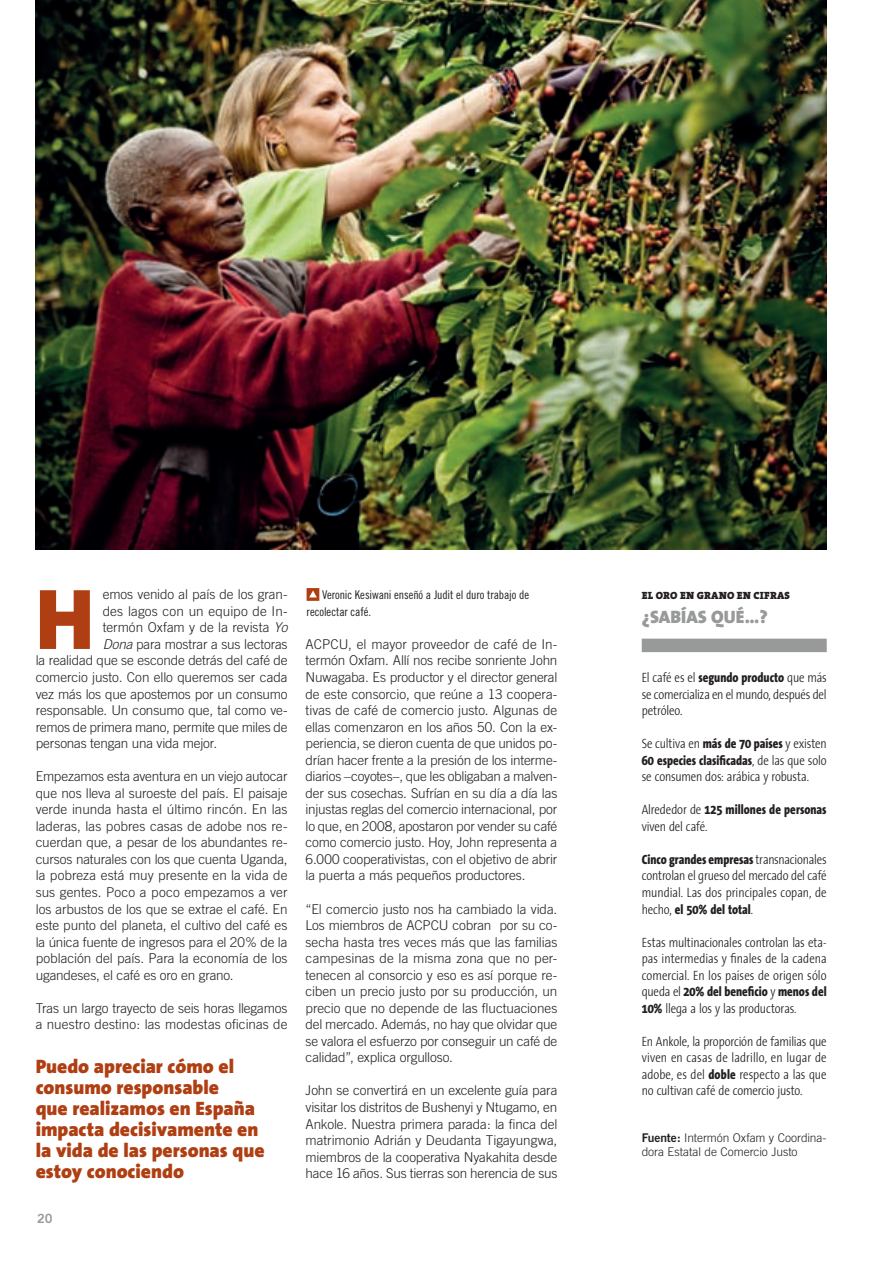
<style>
.page{position:relative;width:888px;height:1263px;background:#fff}
.page>*{position:absolute;margin:0;border:0;box-sizing:border-box;transform-origin:0 0}
.t1{font:87px "The Sans Black Caps";color:#af3f12}
.t2{font:900 19.5px/21px "The Sans";color:#af3f12}
.t3{font:900 18px "The Sans";color:#989999}
.t4{font:300 13.5px/16.5px "Trade Gothic";letter-spacing:-.01em;color:#231f20;text-align:justify}
.t5{font:300 13.5px/16.5px "The Sans Condensed";letter-spacing:-.01em;color:#231f20;text-align:justify}
.t6{font:300 13.5px "Trade Gothic";letter-spacing:.01em;color:#231f20}
.t7{font:12.75px "Trade Gothic Bold Two";color:#989999}
.t8{font:12px/16.5px "Trade Gothic Cond Eighteen";letter-spacing:-.005em;color:#231f20}
.t9{font:300 12px/13.5px "Trade Gothic";letter-spacing:-.005em;color:#231f20}
.t10{font:900 10.5px "The Serif";letter-spacing:.025em;color:#231f20}
.s1{font-style:italic}
.s2{font-weight:800}
.s3{font-family:"Trade Gothic Bold Two";font-weight:400}
</style>
<div class="page">
<svg style="left:307px;top:588px;width:12px;height:12px"></svg>
<div style="left:642px;top:638px;width:185px;height:14px;background:#989999"></div>
<img style="left:36px;top:0;width:791px;height:549px">
<h1 class="t1" style="left:36px;top:545px;width:51px">H</h1>
<p class="t4" style="left:103px;top:586px;width:186px">emos venido al país de los gran-</p>
<p class="t6" style="left:103px;top:603px;width:186px">des lagos con un equipo de I n-</p>
<p class="t4" style="left:103px;top:619px;width:186px">termón Oxfam y de la revista <span class="s1">Yo</span></p>
<p class="t4" style="left:103px;top:635px;width:186px"><span class="s1">Dona</span> para mostrar a sus lectoras</p>
<p class="t4" style="left:36px;top:652px;width:253px">la realidad que se esconde detrás del café de</p>
<p class="t4" style="left:36px;top:668px;width:253px">comercio justo. Con ello queremos ser cada</p>
<p class="t4" style="left:36px;top:685px;width:253px">vez más los que apostemos por un consumo</p>
<p class="t4" style="left:36px;top:701px;width:253px">responsable. Un consumo que, tal como ve-</p>
<p class="t4" style="left:36px;top:718px;width:253px">remos de primera mano, permite que miles de</p>
<p class="t4" style="left:36px;top:734px;width:183px">personas tengan una vida mejor.</p>
<p class="t4" style="left:36px;top:767px;width:253px">Empezamos esta aventura en un viejo autocar que nos lleva al suroeste del país. El paisaje verde inunda hasta el último rincón. En las laderas, las pobres casas de adobe nos re&shy;cuerdan que, a pesar de los abundantes re&shy;cursos naturales con los que cuenta Uganda, la pobreza está muy presente en la vida de sus gentes. Poco a poco empezamos a ver los arbustos de los que se extrae el café. En este punto del planeta, el cultivo del café es la única fuente de ingresos para el 20% de la población del país. Para la economía de los ugandeses, el café es oro en grano.</p>
<p class="t4" style="left:36px;top:999px;width:253px">Tras un largo trayecto de seis horas llegamos a nuestro destino: las modestas oficinas de</p>
<h2 class="t2" style="left:36px;top:1055px;width:230px">Puedo apreciar cómo el consumo responsable<br>que realizamos en España impacta decisivamente en la vida de las personas que estoy conociendo</h2>
<p class="t7" style="left:37px;top:1210px;width:17px">20</p>
<p class="t8" style="left:307px;top:586px;width:224px;text-indent:15px">Veronic Kesiwani enseñó a Judit el duro trabajo de recolectar café.</p>
<p class="t4" style="left:306px;top:635px;width:253px">ACPCU, el mayor proveedor de café de I n&shy;termón Oxfam. Allí nos recibe sonriente John N uwagaba. Es productor y el director general de este consorcio, que reúne a 13 coopera&shy;tivas de café de comercio justo. Algunas de ellas comenzaron en los años 50. Con la ex&shy;periencia, se dieron cuenta de que unidos po&shy;drían hacer frente a la presión de los interme&shy;diarios –coyotes–, que les obligaban a malven&shy;der sus cosechas. Sufrían en su día a día las injustas reglas del comercio internacional, por lo que, en 2008, apostaron por vender su café como comercio justo. Hoy, John representa a 6.000 cooperativistas, con el objetivo de abrir la puerta a más pequeños productores.</p>
<p class="t4" style="left:306px;top:900px;width:253px">“El comercio justo nos ha cambiado la vida.<br>Los miembros de ACPCU cobran por su co&shy;secha hasta tres veces más que las familias campesinas de la misma zona que no per&shy;tenecen al consorcio y eso es así porque re&shy;ciben un precio justo por su producción, un precio que no depende de las fluctuaciones del mercado. Además, no hay que olvidar que se valora el esfuerzo por conseguir un café de calidad”, explica orgulloso.</p>
<p class="t4" style="left:306px;top:1081px;width:253px">John se convertirá en un excelente guía para visitar los distritos de Bushenyi y Ntugamo, en Ankole. N uestra primera parada: la finca del matrimonio Adrián y Deudanta Tigayungwa, miembros de la cooperativa Nyakahita desde hace 16 años. Sus tierras son herencia de sus</p>
<p class="t10" style="left:642px;top:586px;width:150px">EL ORO EN GRANO EN CIFRAS</p>
<h3 class="t3" style="left:642px;top:602px;width:82px">¿sabías qué</h3>
<h3 class="t3" style="left:745px;top:602px;width:25px">…?</h3>
<p class="t5" style="left:642px;top:668px;width:186px">El café es el <span class="s2">segundo producto</span> que más se comercializa en el mundo, después del petróleo.</p>
<p class="t5" style="left:642px;top:734px;width:186px">Se cultiva en <span class="s2">más de 70 países</span> y existen <span class="s2">60 especies clasificadas</span>, de las que solo se consumen dos: arábica y robusta.</p>
<p class="t5" style="left:642px;top:800px;width:186px">Alrededor de <span class="s2">125 millones de personas </span>viven del café.</p>
<p class="t5" style="left:642px;top:850px;width:186px"><span class="s2">Cinco grandes empresas</span> transnacionales controlan el grueso del mercado del café mundial. Las dos principales copan, de hecho, <span class="s2">el 50% del total</span>.</p>
<p class="t5" style="left:642px;top:933px;width:186px">Estas multinacionales controlan las eta&shy;pas intermedias y finales de la cadena comercial. En los países de origen sólo queda el <span class="s2">20% del beneficio</span> y <span class="s2">menos del 10%</span> llega a los y las productoras.</p>
<p class="t5" style="left:642px;top:1032px;width:186px">En Ankole, la proporción de familias que viven en casas de ladrillo, en lugar de adobe, es del <span class="s2">doble</span> respecto a las que no cultivan café de comercio justo.</p>
<p class="t9" style="left:642px;top:1130px;width:186px"><span class="s3">Fuente:</span> I ntermón Oxfam y Coordina&shy;dora Estatal de Comercio Justo</p>
</div>
